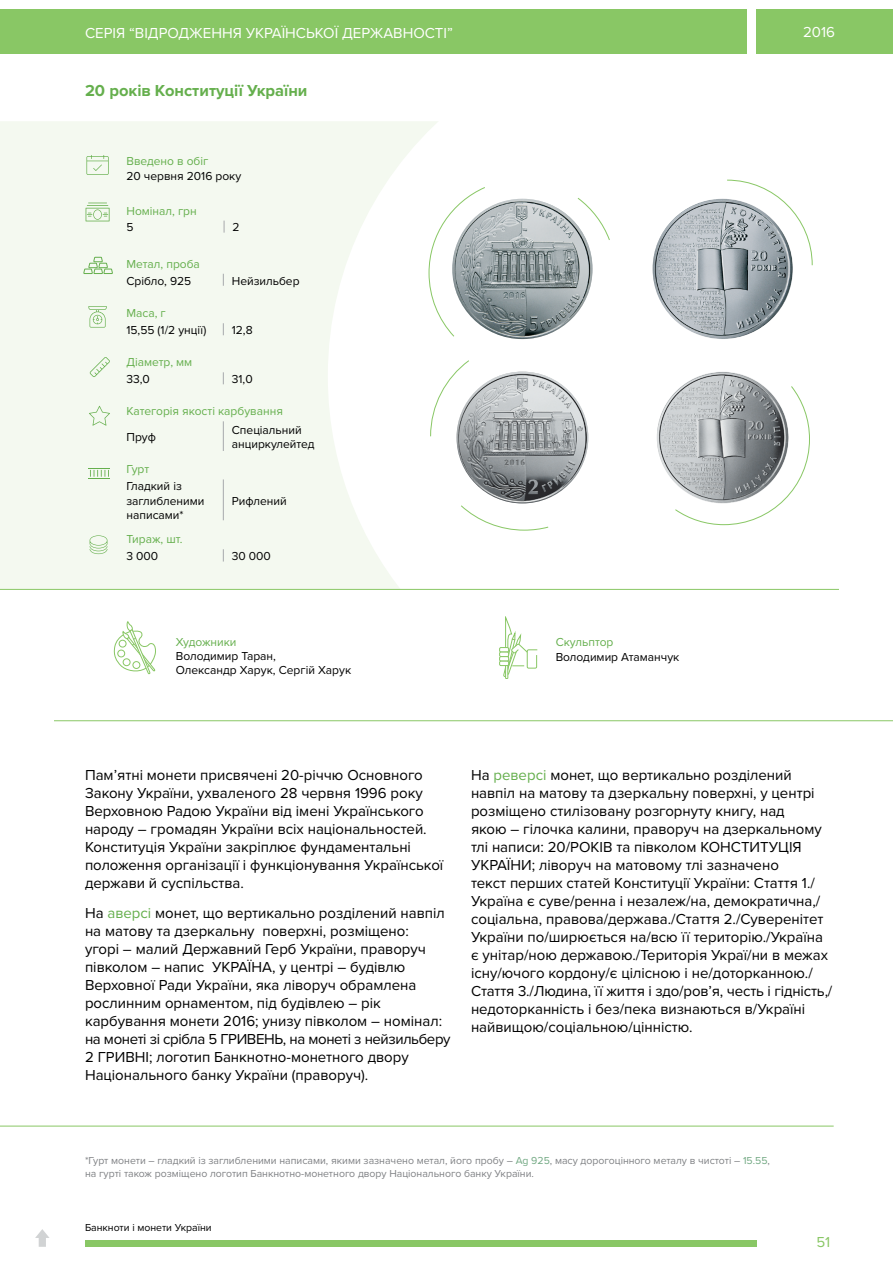
<style>
.page{position:relative;width:893px;height:1263px;background:#fff}
.page>*{position:absolute;margin:0;border:0;box-sizing:border-box;transform-origin:0 0}
.t1{font:700 16.5px "Proxima Nova";color:#65af4d}
.t2{font:15px/18px "Proxima Nova";color:#000}
.t3{font:15px "Proxima Nova";color:#fff}
.t4{font:15px "Proxima Nova";color:#89c765}
.t5{font:12px/14.4px "Proxima Nova";color:#000}
.t6{font:12px "Proxima Nova";color:#65af4d}
.t7{font:10.5px/12.6px "Proxima Nova";color:#808285}
.t8{font:10.5px "Proxima Nova";color:#000}
.s1{color:#65af4d}
.s2{color:#71a882}
</style>
<div class="page">
<div style="left:0;top:121px;width:328px;height:468px;background:#f4f9f0"></div>
<svg style="left:328px;top:121px;width:565px;height:601px"></svg>
<div style="left:0;top:10px;width:747px;height:44px;background:#89c765"></div>
<div style="left:756px;top:10px;width:137px;height:44px;background:#89c765"></div>
<div style="left:85px;top:1240px;width:671px;height:7px;background:#89c765"></div>
<svg style="left:113px;top:621px;width:43px;height:53px"></svg>
<div style="left:499px;top:647px;width:10px;height:5px;border:1px solid #89c765"></div>
<div style="left:499px;top:652px;width:10px;height:5px;border:1px solid #89c765"></div>
<div style="left:499px;top:656px;width:10px;height:5px;border:1px solid #89c765"></div>
<svg style="left:500px;top:617px;width:38px;height:62px"></svg>
<div style="left:499px;top:661px;width:10px;height:5px;border:1px solid #89c765"></div>
<hr style="left:54px;top:720px;width:839px;height:1px;background:#89c765">
<hr style="left:0;top:589px;width:839px;height:1px;background:#89c765">
<svg style="left:35px;top:1229px;width:14px;height:18px"></svg>
<svg style="left:83px;top:256px;width:30px;height:18px"></svg>
<svg style="left:88px;top:306px;width:19px;height:22px"></svg>
<svg style="left:90px;top:357px;width:20px;height:20px"></svg>
<svg style="left:89px;top:406px;width:21px;height:20px"></svg>
<svg style="left:89px;top:468px;width:21px;height:11px"></svg>
<svg style="left:90px;top:535px;width:17px;height:19px"></svg>
<svg style="left:86px;top:203px;width:24px;height:18px"></svg>
<svg style="left:86px;top:155px;width:23px;height:20px"></svg>
<svg style="left:224px;top:221px;width:1px;height:12px"></svg>
<svg style="left:223px;top:274px;width:1px;height:12px"></svg>
<svg style="left:223px;top:323px;width:1px;height:12px"></svg>
<svg style="left:223px;top:372px;width:1px;height:12px"></svg>
<svg style="left:223px;top:549px;width:1px;height:12px"></svg>
<hr style="left:223px;top:421px;width:1px;height:30px;background:#a7a9ac">
<hr style="left:223px;top:479px;width:1px;height:41px;background:#a7a9ac">
<svg style="left:726px;top:179px;width:87px;height:87px"></svg>
<svg style="left:577px;top:197px;width:33px;height:44px"></svg>
<svg style="left:460px;top:505px;width:89px;height:26px"></svg>
<svg style="left:674px;top:385px;width:136px;height:140px"></svg>
<svg style="left:428px;top:186px;width:58px;height:151px"></svg>
<svg style="left:430px;top:360px;width:40px;height:77px"></svg>
<img style="left:452px;top:199px;width:141px;height:140px;border-radius:70px">
<img style="left:456px;top:372px;width:132px;height:131px;border-radius:66px">
<img style="left:653px;top:199px;width:140px;height:140px;border-radius:70px">
<img style="left:657px;top:372px;width:132px;height:131px;border-radius:66px">
<hr style="left:0;top:1126px;width:834px;height:1px;background:#89c765">
<p class="t3" style="left:85px;top:24px;width:369px">СЕРІЯ “ВІДРОДЖЕННЯ УКРАЇНСЬКОЇ ДЕРЖАВНОСТІ”</p>
<p class="t1" style="left:85px;top:81px;width:224px">20 років Конституції України</p>
<p class="t6" style="left:126px;top:154px;width:83px">Введено в обіг</p>
<p class="t5" style="left:126px;top:169px;width:116px">20 червня 2016 року</p>
<p class="t6" style="left:126px;top:203px;width:72px">Номінал, грн</p>
<p class="t5" style="left:126px;top:220px;width:9px">5</p>
<p class="t5" style="left:233px;top:220px;width:9px">2</p>
<p class="t6" style="left:126px;top:257px;width:75px">Meтал, проба</p>
<p class="t5" style="left:126px;top:274px;width:66px">Срібло, 925</p>
<p class="t5" style="left:232px;top:274px;width:69px">Нейзильбер</p>
<p class="t6" style="left:126px;top:306px;width:41px">Маса, г</p>
<p class="t5" style="left:126px;top:323px;width:82px">15,55 (1/2 унції)</p>
<p class="t5" style="left:232px;top:323px;width:22px">12,8</p>
<p class="t6" style="left:126px;top:355px;width:67px">Діаметр, мм</p>
<p class="t5" style="left:126px;top:372px;width:25px">33,0</p>
<p class="t5" style="left:232px;top:372px;width:22px">31,0</p>
<p class="t6" style="left:126px;top:404px;width:158px">Категорія якості карбування</p>
<p class="t5" style="left:126px;top:430px;width:31px">Пруф</p>
<p class="t5" style="left:232px;top:424px;width:84px;line-height:13.5px">Спеціальний анциркулейтед</p>
<p class="t6" style="left:126px;top:462px;width:24px">Гурт</p>
<p class="t5" style="left:126px;top:479px;width:79px">Гладкий із заглибленими написами*</p>
<p class="t5" style="left:232px;top:494px;width:56px">Рифлений</p>
<p class="t6" style="left:126px;top:532px;width:58px">Тираж, шт.</p>
<p class="t5" style="left:126px;top:549px;width:33px">3 000</p>
<p class="t5" style="left:232px;top:549px;width:41px">30 000</p>
<p class="t6" style="left:176px;top:634px;width:62px">Художники</p>
<p class="t5" style="left:176px;top:649px;width:177px">Володимир Таран,<br>Олександр Харук, Сергій Харук</p>
<p class="t6" style="left:556px;top:635px;width:59px">Скульптор</p>
<p class="t5" style="left:556px;top:650px;width:125px">Володимир Атаманчук</p>
<p class="t3" style="left:803px;top:23px;width:33px">2016</p>
<p class="t2" style="left:85px;top:766px;width:360px">Пам’ятні монети присвячені 20-річчю Основного Закону України, ухваленого 28 червня 1996 року Верховною Радою України від імені Українського народу – громадян України всіх національностей.<br>Конституція України закріплює фундаментальні положення організації і функціонування Української держави й суспільства.</p>
<p class="t2" style="left:85px;top:905px;width:367px">На <span class="s1">аверсі</span> монет, що вертикально розділений навпіл на матову та дзеркальну поверхні, розміщено:<br>угорі – малий Державний Герб України, праворуч півколом – напис УКРАЇНА, у центрі – будівлю Верховної Ради України, яка ліворуч обрамлена рослинним орнаментом, під будівлею – рік карбування монети 2016; унизу півколом – номінал: на монеті зі срібла 5 ГРИВЕНЬ, на монеті з нейзильберу 2 ГРИВНІ; логотип Банкнотно-монетного двору Національного банку України (праворуч).</p>
<p class="t2" style="left:471px;top:766px;width:363px">На <span class="s1">реверсі</span> монет, що вертикально розділений навпіл на матову та дзеркальну поверхні, у центрі розміщено стилізовану розгорнуту книгу, над<br>якою – гілочка калини, праворуч на дзеркальному тлі написи: 20/РОКІВ та півколом КОНСТИТУЦІЯ УКРАЇНИ; ліворуч на матовому тлі зазначено<br>текст перших статей Конституції України: Стаття 1./ Україна є суве/ренна і незалеж/на, демократична,/ соціальна, правова/держава./Стаття 2./Суверенітет України по/ширюється на/всю її територію./Україна є унітар/ною державою./Територія Украї/ни в межах існу/ючого кордону/є цілісною і не/доторканною./ Стаття 3./Людина, її життя і здо/ров’я, честь і гідність,/ недоторканність і без/пека визнаються в/Україні найвищою/соціальною/цінністю.</p>
<p class="t7" style="left:85px;top:1154px;width:686px">*Гурт монети – гладкий із заглибленими написами, якими зазначено метал, його пробу – <span class="s2">Ag 925</span>, масу дорогоцінного металу в чистоті – <span class="s2">15.55</span>, на гурті також розміщено логотип Банкнотно-монетного двору Національного банку України.</p>
<p class="t8" style="left:85px;top:1221px;width:128px">Банкноти і монети України</p>
<p class="t4" style="left:816px;top:1233px;width:15px">51</p>
</div>
